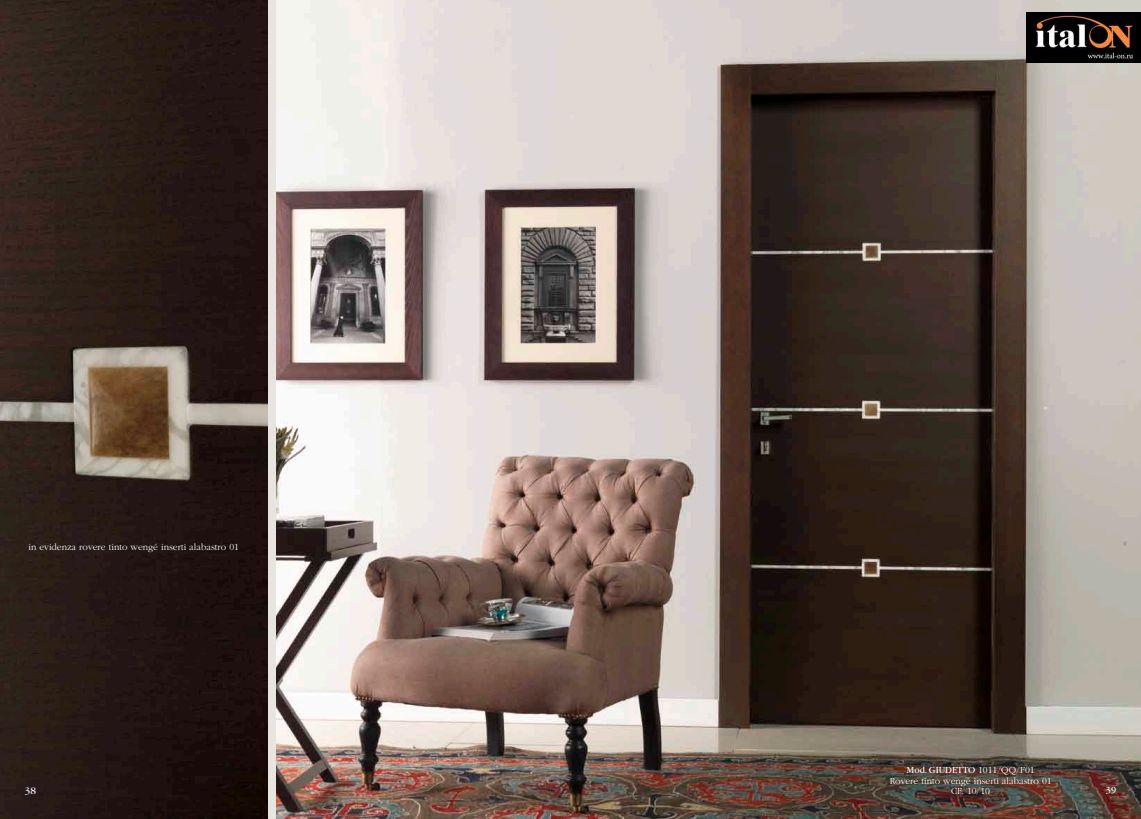
<style>
.page{position:relative;width:1141px;height:819px;background:#fff}
.page>*{position:absolute;margin:0;border:0;box-sizing:border-box;transform-origin:0 0}
.t1{font:10.5px "Garamond";color:#fff}
.t2{font:300 9.62px/10.5px "Garamond";color:#fff;text-align:center}
.t3{font:9.62px "Garamond";color:#fff}
.s1{font-weight:400}
</style>
<div class="page">
<div style="left:0;top:0;width:279px;height:819px;background:#e8e5e1"></div>
<img style="left:277px;top:0;width:864px;height:819px">
<img style="left:0;top:0;width:268px;height:819px">
<img style="left:1027px;top:13px;width:114px;height:49px">
<p class="t2" style="left:29px;top:542px;width:212px">in evidenza rovere tinto wengé inserti alabastro 01</p>
<p class="t1" style="left:25px;top:785px;width:13px">38</p>
<p class="t2" style="left:890px;top:764px;width:163px"><span class="s1">Mod. GIUDETTO</span> 1011/QQ/F01<br>Rovere tinto wengé inserti alabastro 01<br>CF. 10/10</p>
<p class="t3" style="left:1106px;top:785px;width:12px">39</p>
</div>
